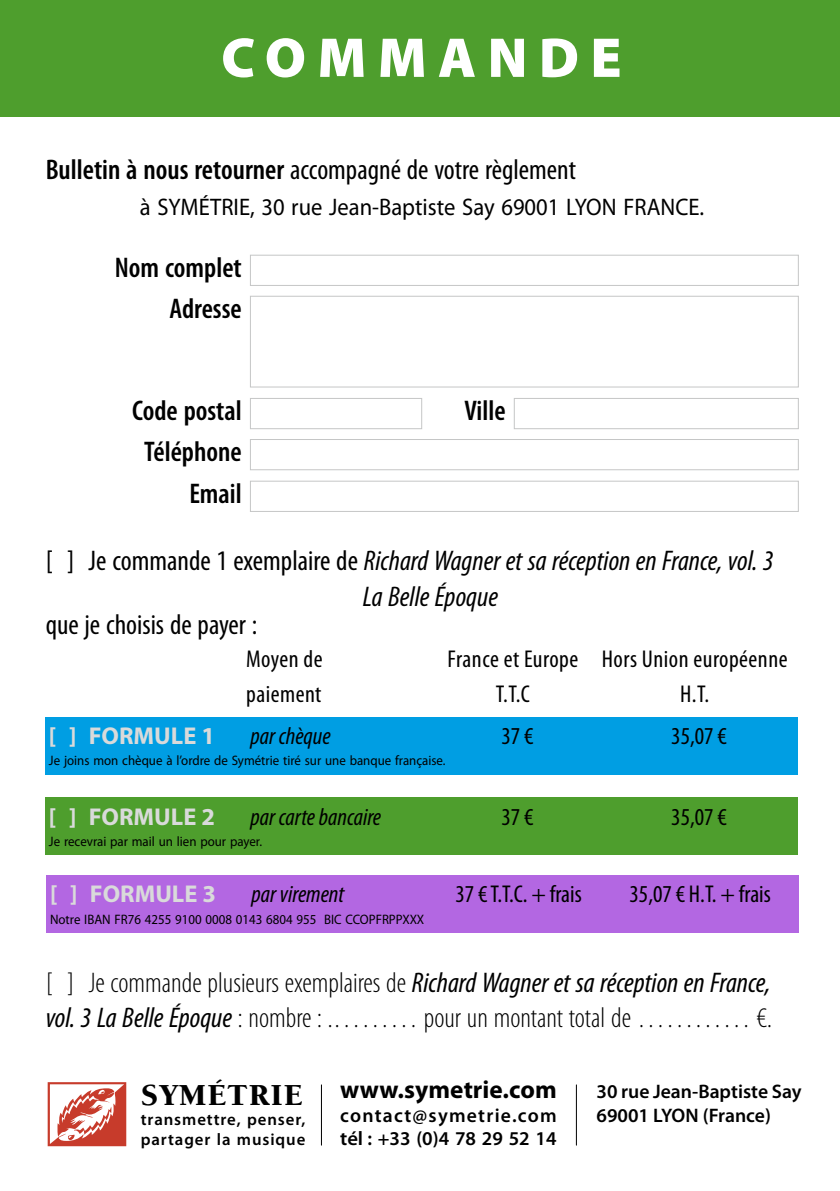
<style>
.page{position:relative;width:840px;height:1191px;background:#fff}
.page>*{position:absolute;margin:0;border:0;box-sizing:border-box;transform-origin:0 0}
.t1{font:900 56.6px "Myriad Pro";letter-spacing:.2em;color:#fff}
.t2{font:900 31.4px "Berkeley Std";letter-spacing:.04em;color:#000}
.t3{font:300 condensed 28.6px/35.6px "Myriad Pro";color:#000}
.t4{font:italic condensed 28.6px/35.6px "Myriad Pro";color:#000}
.t5{font:condensed 28.6px "Myriad Pro";color:#000}
.t6{font:600 condensed 28.6px/41.6px "Myriad Pro";color:#000;text-align:right}
.t7{font:700 25.2px "Myriad Pro";color:#000}
.t8{font:condensed 24.4px "Myriad Pro";letter-spacing:.02em;color:#000}
.t9{font:italic condensed 24.4px "Myriad Pro";color:#000}
.t10{font:700 24.4px "Myriad Pro";color:#d9dada}
.t11{font:condensed 24.4px "Myriad Pro";color:#000}
.t12{font:24px "Myriad Pro";color:#000;scale:.94 1}
.t13{font:600 19.6px/23.6px "Myriad Pro";letter-spacing:.065em;color:#000}
.t14{font:600 19.6px/23.6px "Myriad Pro";color:#000}
.t15{font:600 16.8px/20px "Myriad Pro";letter-spacing:.055em;color:#000}
.t16{font:13.8px "Myriad Pro";color:#000;scale:.94 1}
.s1{font-weight:600}
.s2{font-style:normal}
.s3{font-weight:400;font-style:italic}
</style>
<div class="page">
<div style="left:0;top:0;width:839px;height:116px;background:#4e9e2d"></div>
<div style="left:250px;top:255px;width:548px;height:31px;border:1px solid #c5c6c6"></div>
<div style="left:250px;top:439px;width:548px;height:31px;border:1px solid #c5c6c6"></div>
<div style="left:250px;top:481px;width:548px;height:31px;border:1px solid #c5c6c6"></div>
<div style="left:250px;top:398px;width:172px;height:31px;border:1px solid #c5c6c6"></div>
<div style="left:513px;top:398px;width:285px;height:31px;border:1px solid #c5c6c6"></div>
<div style="left:250px;top:296px;width:548px;height:91px;border:1px solid #c5c6c6"></div>
<div style="left:45px;top:717px;width:751px;height:57px;background:#009ee3"></div>
<div style="left:45px;top:797px;width:751px;height:57px;background:#4e9e2d"></div>
<div style="left:46px;top:875px;width:752px;height:57px;background:#b367e2"></div>
<svg style="left:51px;top:1085px;width:72px;height:58px"></svg>
<div style="left:48px;top:1082px;width:78px;height:64px;border:2px solid #c73b2b"></div>
<hr style="left:321px;top:1084px;width:1px;height:61px;background:#000">
<hr style="left:575px;top:1084px;width:1px;height:61px;background:#000">
<h1 class="t1" style="left:221px;top:20px;width:402px">COMMANDE</h1>
<h3 class="t5" style="left:46px;top:152px;width:531px"><span class="s1">Bulletin à nous retourner</span> accompagné de votre règlement</h3>
<h3 class="t12" style="left:140px;top:192px;width:601px">à SYMÉTRIE, 30 rue Jean-Baptiste Say 69001 LYON FRANCE.</h3>
<h3 class="t6" style="left:115px;top:246px;width:128px">Nom complet</h3>
<h3 class="t6" style="left:169px;top:287px;width:74px">Adresse</h3>
<h3 class="t6" style="left:132px;top:389px;width:111px">Code postal</h3>
<h3 class="t6" style="left:464px;top:389px;width:43px">Ville</h3>
<h3 class="t6" style="left:144px;top:430px;width:99px">Téléphone<br>Email</h3>
<h3 class="t4" style="left:363px;top:543px;width:412px;text-indent:-317px"><span class="s2">[ ] Je commande 1 exemplaire de</span> Richard Wagner et sa réception en France, vol. 3<br>La Belle Époque</h3>
<h3 class="t5" style="left:46px;top:607px;width:213px">que je choisis de payer :</h3>
<h3 class="t8" style="left:246px;top:644px;width:78px">Moyen de</h3>
<h3 class="t8" style="left:447px;top:644px;width:341px">France et Europe Hors Union européenne</h3>
<h3 class="t8" style="left:246px;top:679px;width:77px">paiement</h3>
<h3 class="t8" style="left:495px;top:679px;width:36px">T.T.C</h3>
<h3 class="t8" style="left:679px;top:679px;width:31px">H.T.</h3>
<h3 class="t10" style="left:49px;top:720px;width:167px">[ ] FORMULE 1</h3>
<h3 class="t9" style="left:250px;top:721px;width:82px">par chèque</h3>
<h3 class="t8" style="left:501px;top:721px;width:33px">37€</h3>
<h3 class="t8" style="left:671px;top:721px;width:57px">35,07 €</h3>
<p class="t16" style="left:49px;top:752px;width:423px">Je joins mon chèque à l’ordre de Symétrie tiré sur une banque française.</p>
<h3 class="t10" style="left:49px;top:800px;width:167px">[ ] FORMULE 2</h3>
<h3 class="t9" style="left:250px;top:801px;width:132px">par carte bancaire</h3>
<h3 class="t8" style="left:501px;top:801px;width:33px">37€</h3>
<h3 class="t8" style="left:671px;top:801px;width:57px">35,07 €</h3>
<p class="t16" style="left:49px;top:833px;width:228px">Je recevrai par mail un lien pour payer.</p>
<h3 class="t10" style="left:50px;top:878px;width:167px">[ ] FORMULE 3</h3>
<h3 class="t9" style="left:251px;top:879px;width:94px">par virement</h3>
<h3 class="t8" style="left:455px;top:879px;width:128px">37 € T.T.C. + frais</h3>
<h3 class="t11" style="left:629px;top:879px;width:143px">35,07 € H.T. + frais</h3>
<p class="t16" style="left:50px;top:910px;width:399px">Notre IBAN FR76 4255 9100 0008 0143 6804 955 BIC CCOPFRPPXXX</p>
<h3 class="t3" style="left:46px;top:964px;width:727px">[ ] Je commande plusieurs exemplaires de <span class="s3">Richard Wagner et sa réception en France, vol. 3 La Belle Époque</span> : nombre : .……… pour un montant total de ………… €.</h3>
<h2 class="t2" style="left:141px;top:1078px;width:163px">SYMÉTRIE</h2>
<p class="t15" style="left:141px;top:1109px;width:166px">transmettre, penser, partager la musique</p>
<h3 class="t7" style="left:340px;top:1073px;width:218px">www.symetrie.com</h3>
<h3 class="t13" style="left:340px;top:1102px;width:218px">contact@symetrie.com tél : +33 (0)4 78 29 52 14</h3>
<h3 class="t14" style="left:596px;top:1079px;width:206px">30 rue Jean-Baptiste Say<br>69001 LYON (France)</h3>
</div>
